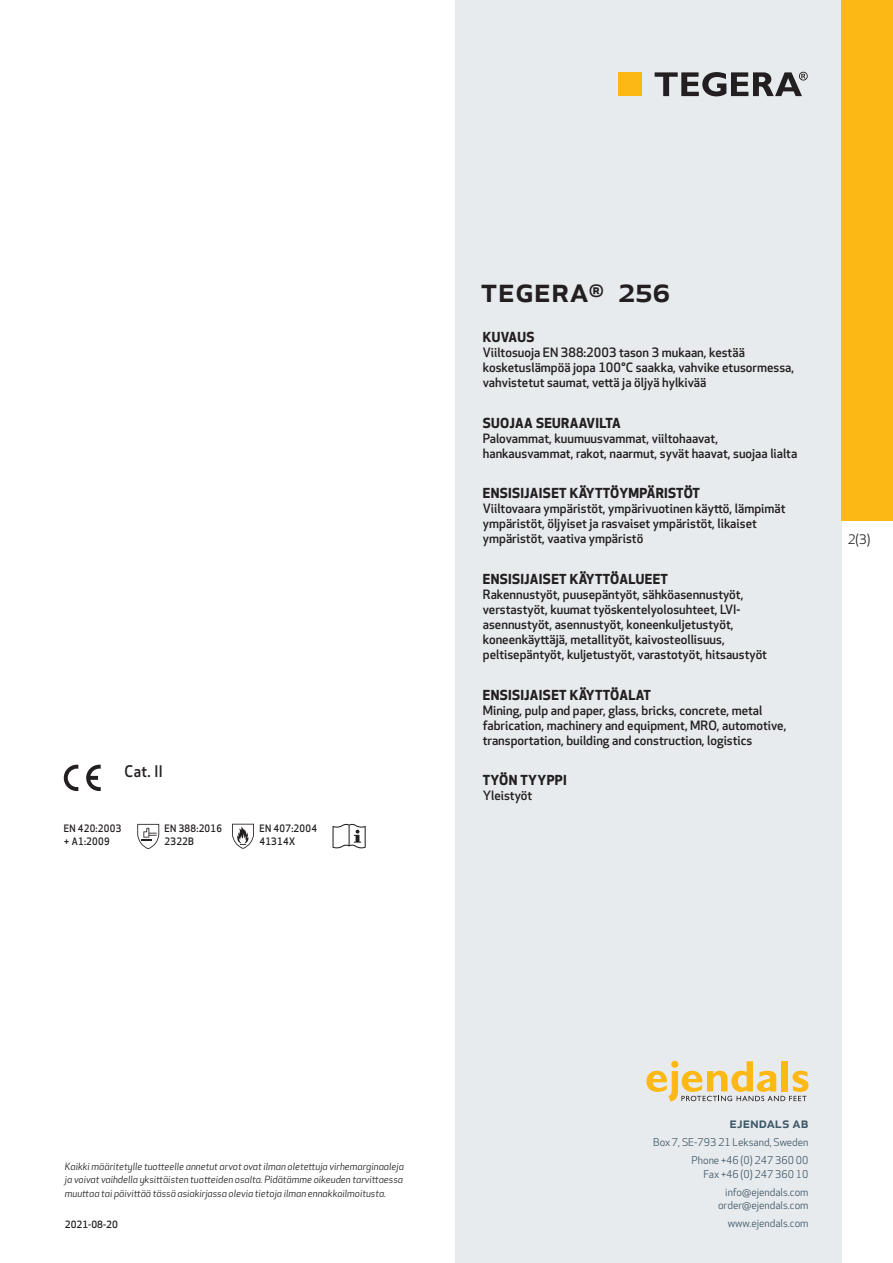
<style>
.page{position:relative;width:893px;height:1263px;background:#fff}
.page>*{position:absolute;margin:0;border:0;box-sizing:border-box;transform-origin:0 0}
.prodname{font:500 34.5px "Apex New";color:#231f20}
.t1{font:500 15.6px "Apex New";color:#231f20;scale:.95 1}
.t2{font:500 15px "Apex New";color:#405968}
.Funktion_body{font:700 13.5px "Apex New";letter-spacing:.025em;color:#231f20}
.t3{font:12.75px "Apex New";color:#231f20}
.Funktion_body-2{font:500 12.6px/15px "Apex New";color:#231f20}
.t4{font:10.5px/18px "Apex New";color:#405968;text-align:right}
.PictogramText{font:500 10.05px/13.5px "Apex New";letter-spacing:.025em;color:#231f20;scale:.95 1}
.t5{font:italic 9.75px/13.5px "Apex New";color:#231f20;text-align:justify}
.t6{font:500 9.75px "Apex New";color:#231f20}
</style>
<div class="page">
<div style="left:455px;top:0;width:387px;height:1263px;background:#e8ebee"></div>
<svg style="left:646px;top:1061px;width:162px;height:40px"></svg>
<div style="left:842px;top:0;width:51px;height:520px;background:#fcb814"></div>
<div style="left:618px;top:72px;width:24px;height:24px;background:#fcb814"></div>
<svg style="left:655px;top:72px;width:153px;height:24px"></svg>
<svg style="left:86px;top:765px;width:15px;height:26px"></svg>
<svg style="left:64px;top:765px;width:14px;height:26px"></svg>
<svg style="left:137px;top:824px;width:22px;height:25px"></svg>
<svg style="left:232px;top:824px;width:22px;height:25px"></svg>
<svg style="left:333px;top:824px;width:33px;height:24px"></svg>
<p class="t1" style="left:125px;top:761px;width:42px">Cat. II</p>
<p class="PictogramText" style="left:64px;top:821px;width:62px">EN 420:2003 + A1:2009</p>
<p class="PictogramText" style="left:165px;top:821px;width:62px">EN 388:2016</p>
<p class="PictogramText" style="left:165px;top:834px;width:32px">2322B</p>
<p class="PictogramText" style="left:259px;top:821px;width:62px">EN 407:2004</p>
<p class="PictogramText" style="left:259px;top:834px;width:39px">41314X</p>
<p class="prodname" style="left:480px;top:266px;width:192px">TEGERA<sup>®</sup> 256</p>
<p class="Funktion_body" style="left:483px;top:327px;width:53px">KUVAUS</p>
<p class="Funktion_body-2" style="left:483px;top:345px;width:313px">Viiltosuoja EN 388:2003 tason 3 mukaan, kestää kosketuslämpöä jopa 100°C saakka, vahvike etusormessa, vahvistetut saumat, vettä ja öljyä hylkivää</p>
<p class="Funktion_body" style="left:483px;top:413px;width:140px">SUOJAA SEURAAVILTA</p>
<p class="Funktion_body-2" style="left:483px;top:430px;width:316px">Palovammat, kuumuusvammat, viiltohaavat, hankausvammat, rakot, naarmut, syvät haavat, suojaa lialta</p>
<p class="Funktion_body" style="left:483px;top:483px;width:219px">ENSISIJAISET KÄYTTÖYMPÄRISTÖT</p>
<p class="Funktion_body-2" style="left:483px;top:501px;width:304px">Viiltovaara ympäristöt, ympärivuotinen käyttö, lämpimät ympäristöt, öljyiset ja rasvaiset ympäristöt, likaiset ympäristöt, vaativa ympäristö</p>
<p class="Funktion_body" style="left:483px;top:569px;width:187px">ENSISIJAISET KÄYTTÖALUEET</p>
<p class="Funktion_body-2" style="left:483px;top:586px;width:286px">Rakennustyöt, puusepäntyöt, sähköasennustyöt, verstastyöt, kuumat työskentelyolosuhteet, LVI&shy;asennustyöt, asennustyöt, koneenkuljetustyöt, koneenkäyttäjä, metallityöt, kaivosteollisuus, peltisepäntyöt, kuljetustyöt, varastotyöt, hitsaustyöt</p>
<p class="Funktion_body" style="left:483px;top:685px;width:170px">ENSISIJAISET KÄYTTÖALAT</p>
<p class="Funktion_body-2" style="left:483px;top:702px;width:305px">Mining, pulp and paper, glass, bricks, concrete, metal fabrication, machinery and equipment, MRO, automotive, transportation, building and construction, logistics</p>
<p class="Funktion_body" style="left:483px;top:770px;width:85px">TYÖN TYYPPI</p>
<p class="Funktion_body-2" style="left:483px;top:788px;width:51px">Yleistyöt</p>
<p class="t3" style="left:848px;top:531px;width:24px">2(3)</p>
<p class="t5" style="left:65px;top:1159px;width:340px">Kaikki määritetylle tuotteelle annetut arvot ovat ilman oletettuja virhemarginaaleja ja voivat vaihdella yksittäisten tuotteiden osalta. Pidätämme oikeuden tarvittaessa muuttaa tai päivittää tässä asiakirjassa olevia tietoja ilman ennakkoilmoitusta.</p>
<p class="t6" style="left:65px;top:1218px;width:54px">2021-08-20</p>
<p class="t2" style="left:729px;top:1113px;width:80px">ejendals ab</p>
<p class="t4" style="left:653px;top:1133px;width:157px">Box 7, SE-793 21 Leksand, Sweden<br>Phone +46 (0) 247 360 00</p>
<p class="t4" style="left:703px;top:1165px;width:107px">Fax +46 (0) 247 360 10 info@ejendals.com</p>
<p class="t4" style="left:718px;top:1196px;width:92px">order@ejendals.com</p>
<p class="t4" style="left:728px;top:1215px;width:82px">www.ejendals.com</p>
</div>
